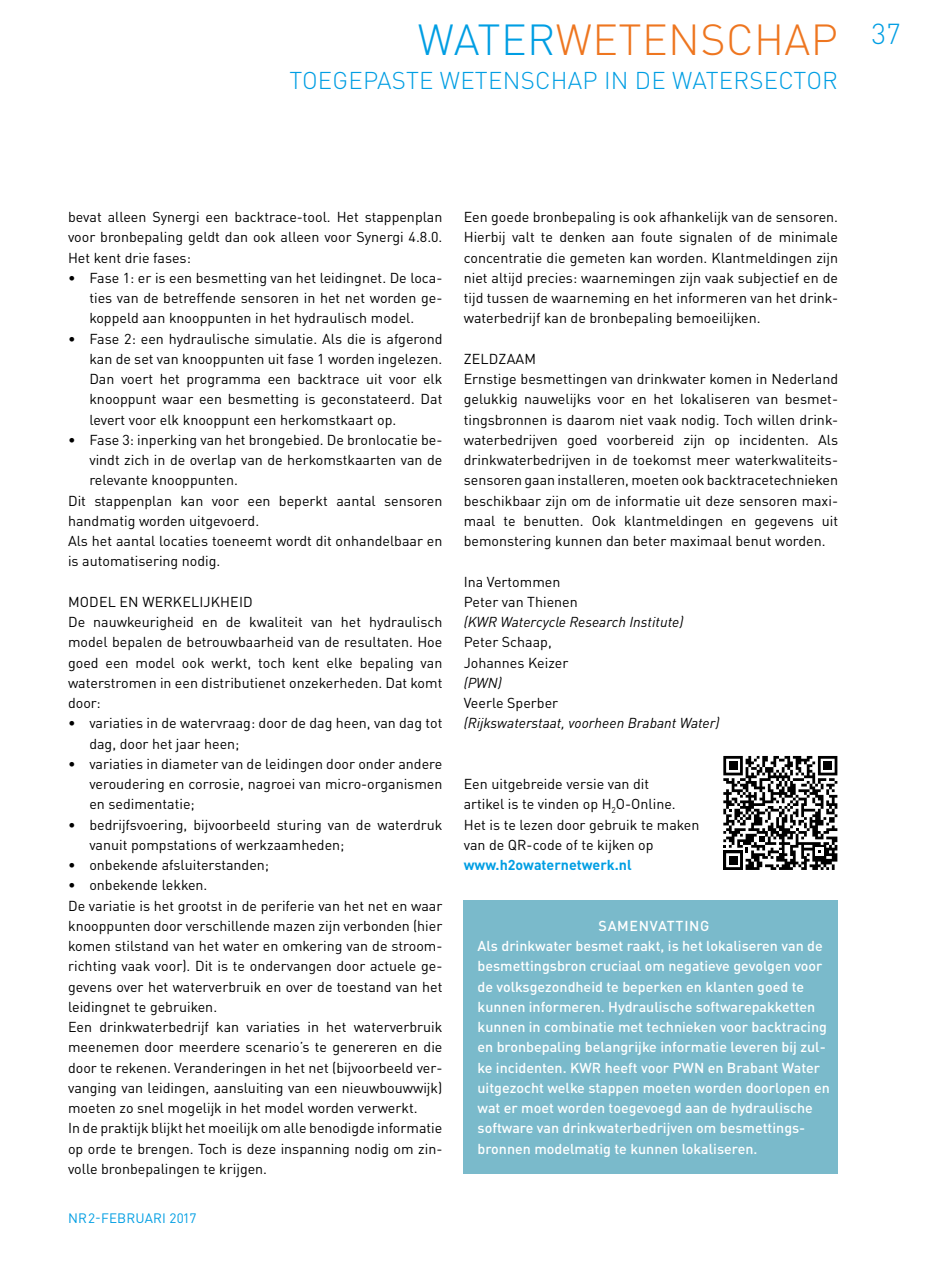
<style>
.page{position:relative;width:936px;height:1263px;background:#fff}
.page>*{position:absolute;margin:0;border:0;box-sizing:border-box;transform-origin:0 0}
.t1{font:300 42.9px "DIN Pro";letter-spacing:.01em;color:#ee7620}
.t2{font:300 28.5px "DIN Pro";color:#009ee3}
.t3{font:300 24px "DIN Pro";letter-spacing:.01em;color:#009ee3}
.t4{font:14.25px/20.2px "DIN Pro";color:#000}
.t5{font:500 14.25px/20.2px "DIN Pro";color:#fff}
.t6{font:italic 14.25px "DIN Pro";color:#000}
.t7{font:700 14.25px "DIN Pro";color:#009ee3}
.t8{font:13.5px "DIN Pro";letter-spacing:.01em;color:#009ee3}
.s1{color:#009ee3}
</style>
<div class="page">
<div style="left:463px;top:900px;width:375px;height:274px;background:#7abacb"></div>
<svg style="left:723px;top:756px;width:114px;height:114px"></svg>
<h1 class="t1" style="left:418px;top:6px;width:421px"><span class="s1">WATER</span>WETENSCHAP</h1>
<h3 class="t3" style="left:289px;top:62px;width:550px">TOEGEPASTE WETENSCHAP IN DE WATERSECTOR</h3>
<h2 class="t2" style="left:871px;top:12px;width:31px">37</h2>
<p class="t4" style="left:68px;top:205px;width:376px;text-align:justify">bevat alleen Synergi een backtrace-tool. Het stappenplan voor bronbepaling geldt dan ook alleen voor Synergi 4.8.0.<br>Het kent drie fases:</p>
<p class="t4" style="left:89px;top:266px;width:354px;text-align:justify;text-indent:-21px">• Fase 1: er is een besmetting van het leidingnet. De loca&shy;ties van de betreffende sensoren in het net worden ge&shy;koppeld aan knooppunten in het hydraulisch model.</p>
<p class="t4" style="left:89px;top:327px;width:354px;text-align:justify;text-indent:-21px">• Fase 2: een hydraulische simulatie. Als die is afgerond kan de set van knooppunten uit fase 1 worden ingelezen.<br>Dan voert het programma een backtrace uit voor elk knooppunt waar een besmetting is geconstateerd. Dat levert voor elk knooppunt een herkomstkaart op.</p>
<p class="t4" style="left:68px;top:428px;width:376px">• Fase 3: inperking van het brongebied. De bronlocatie be-</p>
<p class="t4" style="left:89px;top:448px;width:354px">vindt zich in de overlap van de herkomstkaarten van de</p>
<p class="t4" style="left:89px;top:469px;width:150px">relevante knooppunten.</p>
<p class="t4" style="left:68px;top:489px;width:376px">Dit stappenplan kan voor een beperkt aantal sensoren</p>
<p class="t4" style="left:68px;top:509px;width:193px">handmatig worden uitgevoerd.</p>
<p class="t4" style="left:68px;top:529px;width:376px">Als het aantal locaties toeneemt wordt dit onhandelbaar en</p>
<p class="t4" style="left:68px;top:550px;width:154px">is automatisering nodig.</p>
<p class="t4" style="left:68px;top:590px;width:376px">MODEL EN WERKELIJKHEID<br>De nauwkeurigheid en de kwaliteit van het hydraulisch model bepalen de betrouwbaarheid van de resultaten. Hoe goed een model ook werkt, toch kent elke bepaling van waterstromen in een distributienet onzekerheden. Dat komt door:</p>
<p class="t4" style="left:89px;top:712px;width:354px;text-indent:-21px">• variaties in de watervraag: door de dag heen, van dag tot dag, door het jaar heen;</p>
<p class="t4" style="left:89px;top:752px;width:354px;text-align:justify;text-indent:-21px">• variaties in diameter van de leidingen door onder andere veroudering en corrosie, nagroei van micro-organismen en sedimentatie;</p>
<p class="t4" style="left:89px;top:813px;width:354px;text-indent:-21px">• bedrijfsvoering, bijvoorbeeld sturing van de waterdruk vanuit pompstations of werkzaamheden;</p>
<p class="t4" style="left:68px;top:853px;width:202px">• onbekende afsluiterstanden;</p>
<p class="t4" style="left:68px;top:874px;width:376px">• onbekende lekken.<br>De variatie is het grootst in de periferie van het net en waar knooppunten door verschillende mazen zijn verbonden (hier komen stilstand van het water en omkering van de stroom&shy;richting vaak voor). Dit is te ondervangen door actuele ge&shy;gevens over het waterverbruik en over de toestand van het leidingnet te gebruiken.<br>Een drinkwaterbedrijf kan variaties in het waterverbruik meenemen door meerdere scenario’s te genereren en die door te rekenen. Veranderingen in het net (bijvoorbeeld ver&shy;vanging van leidingen, aansluiting van een nieuwbouwwijk) moeten zo snel mogelijk in het model worden verwerkt.<br>In de praktijk blijkt het moeilijk om alle benodigde informatie op orde te brengen. Toch is deze inspanning nodig om zin&shy;volle bronbepalingen te krijgen.</p>
<p class="t8" style="left:68px;top:1208px;width:130px">NR2-FEBRUARI 2017</p>
<p class="t4" style="left:463px;top:205px;width:376px;text-align:justify">Een goede bronbepaling is ook afhankelijk van de sensoren.<br>Hierbij valt te denken aan foute signalen of de minimale concentratie die gemeten kan worden. Klantmeldingen zijn niet altijd precies: waarnemingen zijn vaak subjectief en de tijd tussen de waarneming en het informeren van het drink&shy;waterbedrijf kan de bronbepaling bemoeilijken.</p>
<p class="t4" style="left:463px;top:347px;width:376px">ZELDZAAM<br>Ernstige besmettingen van drinkwater komen in Nederland gelukkig nauwelijks voor en het lokaliseren van besmet&shy;tingsbronnen is daarom niet vaak nodig. Toch willen drink&shy;waterbedrijven goed voorbereid zijn op incidenten. Als drinkwaterbedrijven in de toekomst meer waterkwaliteits&shy;sensoren gaan installeren, moeten ook backtracetechnieken beschikbaar zijn om de informatie uit deze sensoren maxi&shy;maal te benutten. Ook klantmeldingen en gegevens uit bemonstering kunnen dan beter maximaal benut worden.</p>
<p class="t4" style="left:463px;top:570px;width:116px">Ina Vertommen<br>Peter van Thienen</p>
<p class="t6" style="left:463px;top:611px;width:221px">(KWR Watercycle Research Institute)</p>
<p class="t4" style="left:463px;top:631px;width:106px">Peter Schaap,<br>Johannes Keizer</p>
<p class="t6" style="left:463px;top:672px;width:40px">(PWN)</p>
<p class="t4" style="left:463px;top:691px;width:96px">Veerle Sperber</p>
<p class="t6" style="left:463px;top:712px;width:257px">(Rijkswaterstaat, voorheen Brabant Water)</p>
<p class="t4" style="left:463px;top:772px;width:237px">Een uitgebreide versie van dit<br>artikel is te vinden op H<sub>2</sub>O-Online.<br>Het is te lezen door gebruik te maken van de QR-code of te kijken op</p>
<p class="t7" style="left:463px;top:853px;width:169px">www.h2owaternetwerk.nl</p>
<p class="t5" style="left:477px;top:914px;width:354px;text-indent:121px">SAMENVATTING<br>Als drinkwater besmet raakt, is het lokaliseren van de besmettingsbron cruciaal om negatieve gevolgen voor de volksgezondheid te beperken en klanten goed te kunnen informeren. Hydraulische softwarepakketten kunnen in combinatie met technieken voor backtracing en bronbepaling belangrijke informatie leveren bij zul&shy;ke incidenten. KWR heeft voor PWN en Brabant Water uitgezocht welke stappen moeten worden doorlopen en wat er moet worden toegevoegd aan de hydraulische software van drinkwaterbedrijven om besmettings&shy;bronnen modelmatig te kunnen lokaliseren.</p>
</div>
